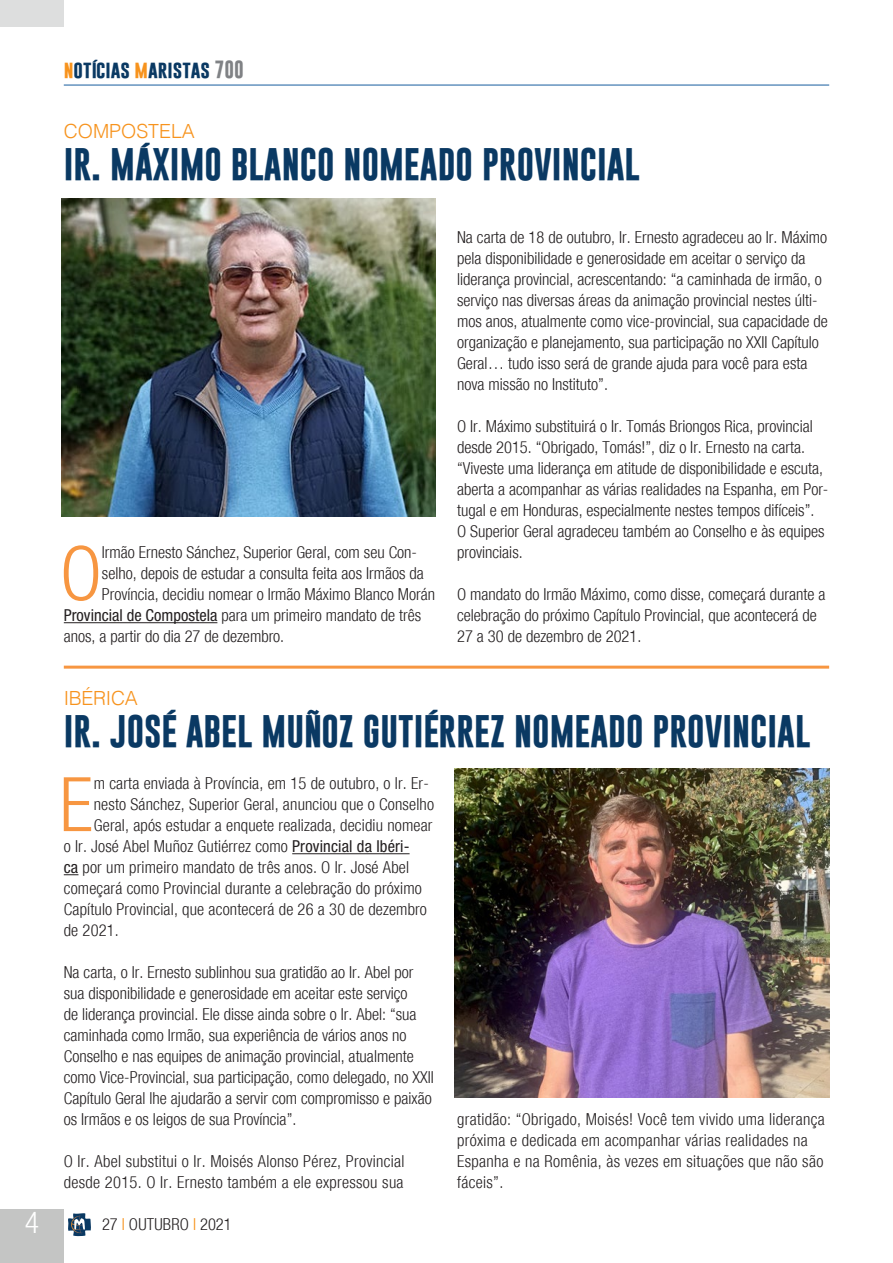
<style>
.page{position:relative;width:893px;height:1263px;background:#fff}
.page>*{position:absolute;margin:0;border:0;box-sizing:border-box;transform-origin:0 0}
.Testo_sinEspacio{font:300 condensed 75.3px "Helvetica Neue";color:#f79641}
.Titolo{font:700 33px "Gobold";color:#0a3963}
.t1{font:300 condensed 30px "Helvetica Neue";color:#fff}
.sommario{font:300 19.5px "Helvetica";color:#f7931d}
.t2{font:700 18px "Gobold";color:#0a3963}
.Testo_sinEspacio-2{font:300 condensed 16.5px/21px "Helvetica Neue";color:#231f20}
.Testo_sinEspacio-3{font:300 condensed 16.5px/21px "Helvetica Neue";letter-spacing:.02em;color:#231f20}
.s1{color:#f7931d}
.s2{color:#808285}
.s3{font-weight:400}
</style>
<div class="page">
<div style="left:0;top:1209px;width:64px;height:54px;background:#c4c5c4"></div>
<hr style="left:64px;top:85px;width:765px;height:1px;background:#175d9e">
<svg style="left:68px;top:1213px;width:23px;height:23px"></svg>
<div style="left:0;top:0;width:64px;height:27px;background:#dddede"></div>
<hr style="left:64px;top:622px;width:153px;height:1px;background:#231f20">
<img style="left:62px;top:198px;width:374px;height:318px">
<hr style="left:292px;top:853px;width:118px;height:1px;background:#231f20">
<svg style="left:64px;top:874px;width:14px;height:1px"></svg>
<img style="left:455px;top:768px;width:374px;height:329px">
<hr style="left:64px;top:666px;width:765px;height:3px;background:#f79641">
<h3 class="t1" style="left:25px;top:1205px;width:16px">4</h3>
<p class="t2" style="left:64px;top:57px;width:182px"><span class="s1">n</span>otícias <span class="s1">m</span>aristas <span class="s2">700</span></p>
<p class="sommario" style="left:64px;top:114px;width:133px">COMPOSTELA</p>
<p class="Titolo" style="left:64px;top:143px;width:578px">IR. MÁXIMO BLANCO NOMEADO PROVINCIAL</p>
<p class="Testo_sinEspacio" style="left:60px;top:530px;width:43px">O</p>
<p class="Testo_sinEspacio-2" style="left:102px;top:542px;width:317px">Irmão Ernesto Sánchez, Superior Geral, com seu Con-</p>
<p class="Testo_sinEspacio-2" style="left:102px;top:563px;width:323px">selho, depois de estudar a consulta feita aos Irmãos da</p>
<p class="Testo_sinEspacio-2" style="left:102px;top:584px;width:335px">Província, decidiu nomear o Irmão Máximo Blanco Morán</p>
<p class="Testo_sinEspacio-2" style="left:64px;top:605px;width:359px"><span class="s3">Provincial de Compostela</span> para um primeiro mandato de três</p>
<p class="Testo_sinEspacio-2" style="left:64px;top:626px;width:222px">anos, a partir do dia 27 de dezembro.</p>
<p class="Testo_sinEspacio-2" style="left:457px;top:227px;width:372px">Na carta de 18 de outubro, Ir. Ernesto agradeceu ao Ir. Máximo pela disponibilidade e generosidade em aceitar o serviço da liderança provincial, acrescentando: “a caminhada de irmão, o serviço nas diversas áreas da animação provincial nestes últi&shy;mos anos, atualmente como vice-provincial, sua capacidade de organização e planejamento, sua participação no XXII Capítulo Geral… tudo isso será de grande ajuda para você para esta nova missão no Instituto”.</p>
<p class="Testo_sinEspacio-2" style="left:457px;top:416px;width:373px">O Ir. Máximo substituirá o Ir. Tomás Briongos Rica, provincial desde 2015. “Obrigado, Tomás!”, diz o Ir. Ernesto na carta. “Viveste uma liderança em atitude de disponibilidade e escuta, aberta a acompanhar as várias realidades na Espanha, em Por&shy;tugal e em Honduras, especialmente nestes tempos difíceis”.<br>O Superior Geral agradeceu também ao Conselho e às equipes provinciais.</p>
<p class="Testo_sinEspacio-2" style="left:457px;top:584px;width:370px">O mandato do Irmão Máximo, como disse, começará durante a celebração do próximo Capítulo Provincial, que acontecerá de<br>27 a 30 de dezembro de 2021.</p>
<p class="sommario" style="left:64px;top:681px;width:76px">IBÉRICA</p>
<p class="Titolo" style="left:64px;top:710px;width:748px">IR. JOSÉ ABEL MUÑOZ GUTIÉRREZ NOMEADO PROVINCIAL</p>
<p class="Testo_sinEspacio" style="left:60px;top:761px;width:35px">E</p>
<p class="Testo_sinEspacio-2" style="left:94px;top:773px;width:337px">m carta enviada à Província, em 15 de outubro, o Ir. Er-</p>
<p class="Testo_sinEspacio-2" style="left:94px;top:794px;width:342px">nesto Sánchez, Superior Geral, anunciou que o Conselho</p>
<p class="Testo_sinEspacio-2" style="left:94px;top:815px;width:340px">Geral, após estudar a enquete realizada, decidiu nomear</p>
<p class="Testo_sinEspacio-2" style="left:64px;top:836px;width:347px">o Ir. José Abel Muñoz Gutiérrez como <span class="s3">Provincial da Ibéri-</span></p>
<p class="Testo_sinEspacio-2" style="left:64px;top:857px;width:347px"><span class="s3">ca</span> por um primeiro mandato de três anos. O Ir. José Abel</p>
<p class="Testo_sinEspacio-2" style="left:64px;top:878px;width:360px">começará como Provincial durante a celebração do próximo</p>
<p class="Testo_sinEspacio-2" style="left:64px;top:899px;width:365px">Capítulo Provincial, que acontecerá de 26 a 30 de dezembro</p>
<p class="Testo_sinEspacio-2" style="left:64px;top:920px;width:57px">de 2021.</p>
<p class="Testo_sinEspacio-2" style="left:64px;top:962px;width:371px">Na carta, o Ir. Ernesto sublinhou sua gratidão ao Ir. Abel por sua disponibilidade e generosidade em aceitar este serviço<br>de liderança provincial. Ele disse ainda sobre o Ir. Abel: “sua caminhada como Irmão, sua experiência de vários anos no Conselho e nas equipes de animação provincial, atualmente como Vice-Provincial, sua participação, como delegado, no XXII Capítulo Geral lhe ajudarão a servir com compromisso e paixão os Irmãos e os leigos de sua Província”.</p>
<p class="Testo_sinEspacio-3" style="left:64px;top:1151px;width:342px">O Ir. Abel substitui o Ir. Moisés Alonso Pérez, Provincial desde 2015. O Ir. Ernesto também a ele expressou sua</p>
<p class="Testo_sinEspacio-2" style="left:102px;top:1214px;width:131px">27 <span class="s1">I</span> OUTUBRO <span class="s1">I</span> 2021</p>
<p class="Testo_sinEspacio-3" style="left:457px;top:1109px;width:369px">gratidão: “Obrigado, Moisés! Você tem vivido uma liderança próxima e dedicada em acompanhar várias realidades na Espanha e na Romênia, às vezes em situações que não são fáceis”.</p>
</div>
